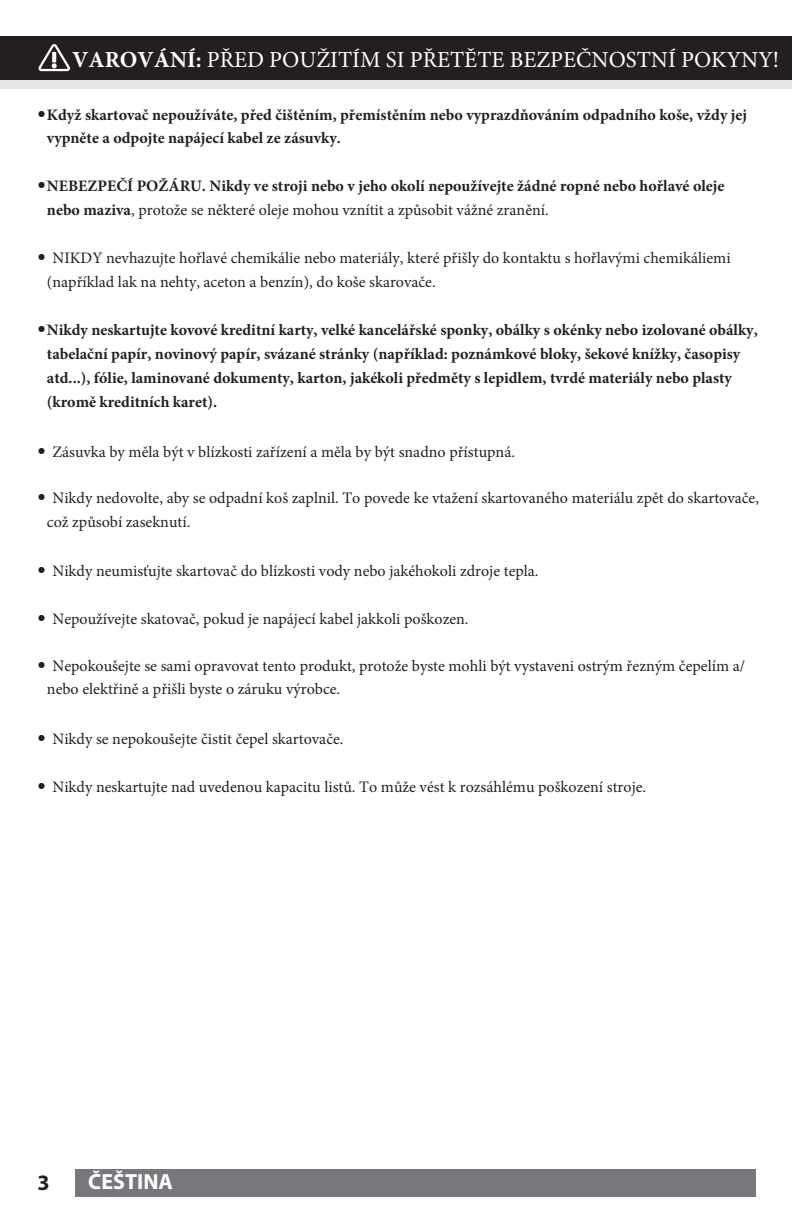
<style>
.page{position:relative;width:792px;height:1224px;background:#fff}
.page>*{position:absolute;margin:0;border:0;box-sizing:border-box;transform-origin:0 0}
.t1{font:23px "Minion Pro";color:#fff}
.t2{font:700 22px "Myriad Pro";color:#fff}
.t3{font:700 22px "Myriad Pro";color:#231f20}
.t4{font:16px/23.8px "Minion Pro";color:#231f20}
.t5{font:700 16px/24px "Minion Pro";color:#231f20}
.s1{font-weight:700}
.s2{font-family:"Futura"}
.s3{font-weight:400}
.s4{font-family:"Futura";font-weight:700}
</style>
<div class="page">
<div style="left:75px;top:1169px;width:681px;height:28px;background:#76787b"></div>
<div style="left:0;top:46px;width:792px;height:43px;background:#e6e7e9"></div>
<div style="left:0;top:36px;width:792px;height:43px;background:#231f20"></div>
<svg style="left:38px;top:44px;width:32px;height:27px"></svg>
<h1 class="t1" style="left:72px;top:44px;width:709px"><span class="s1">VAROVÁNÍ:</span> PŘED POUŽITÍM SI PŘETĚTE BEZPEČNOSTNÍ POKYNY!</h1>
<p class="t5" style="left:47px;top:102px;width:702px;text-indent:-11px"><span class="s2">•</span>Když skartovač nepoužíváte, před čištěním, přemístěním nebo vyprazdňováním odpadního koše, vždy jej vypněte a odpojte napájecí kabel ze zásuvky.</p>
<p class="t5" style="left:47px;top:174px;width:679px;text-indent:-11px"><span class="s2">•</span>NEBEZPEČÍ POŽÁRU. Nikdy ve stroji nebo v jeho okolí nepoužívejte žádné ropné nebo hořlavé oleje nebo maziva<span class="s3">, protože se některé oleje mohou vznítit a způsobit vážné zranění.</span></p>
<p class="t4" style="left:47px;top:246px;width:685px;text-indent:-11px"><span class="s4">•</span> NIKDY nevhazujte hořlavé chemikálie nebo materiály, které přišly do kontaktu s hořlavými chemikáliemi (například lak na nehty, aceton a benzín), do koše skarovače.</p>
<p class="t5" style="left:47px;top:318px;width:712px;text-indent:-11px"><span class="s2">•</span>Nikdy neskartujte kovové kreditní karty, velké kancelářské sponky, obálky s okénky nebo izolované obálky, tabelační papír, novinový papír, svázané stránky (například: poznámkové bloky, šekové knížky, časopisy atd...), fólie, laminované dokumenty, karton, jakékoli předměty s lepidlem, tvrdé materiály nebo plasty (kromě kreditních karet).</p>
<p class="t4" style="left:36px;top:440px;width:481px"><span class="s4">•</span> Zásuvka by měla být v blízkosti zařízení a měla by být snadno přístupná.</p>
<p class="t4" style="left:47px;top:486px;width:714px;text-indent:-11px"><span class="s4">•</span> Nikdy nedovolte, aby se odpadní koš zaplnil. To povede ke vtažení skartovaného materiálu zpět do skartovače, což způsobí zaseknutí.</p>
<p class="t4" style="left:36px;top:559px;width:504px"><span class="s4">•</span> Nikdy neumisťujte skartovač do blízkosti vody nebo jakéhokoli zdroje tepla.</p>
<p class="t4" style="left:36px;top:607px;width:434px"><span class="s4">•</span> Nepoužívejte skatovač, pokud je napájecí kabel jakkoli poškozen.</p>
<p class="t4" style="left:47px;top:654px;width:700px;text-indent:-11px"><span class="s4">•</span> Nepokoušejte se sami opravovat tento produkt, protože byste mohli být vystaveni ostrým řezným čepelím a/ nebo elektřině a přišli byste o záruku výrobce.</p>
<p class="t4" style="left:36px;top:727px;width:309px"><span class="s4">•</span> Nikdy se nepokoušejte čistit čepel skartovače.</p>
<p class="t4" style="left:36px;top:775px;width:612px"><span class="s4">•</span> Nikdy neskartujte nad uvedenou kapacitu listů. To může vést k rozsáhlému poškození stroje.</p>
<h2 class="t3" style="left:38px;top:1170px;width:14px">3</h2>
<h2 class="t2" style="left:88px;top:1167px;width:86px">ČEŠTINA</h2>
</div>
